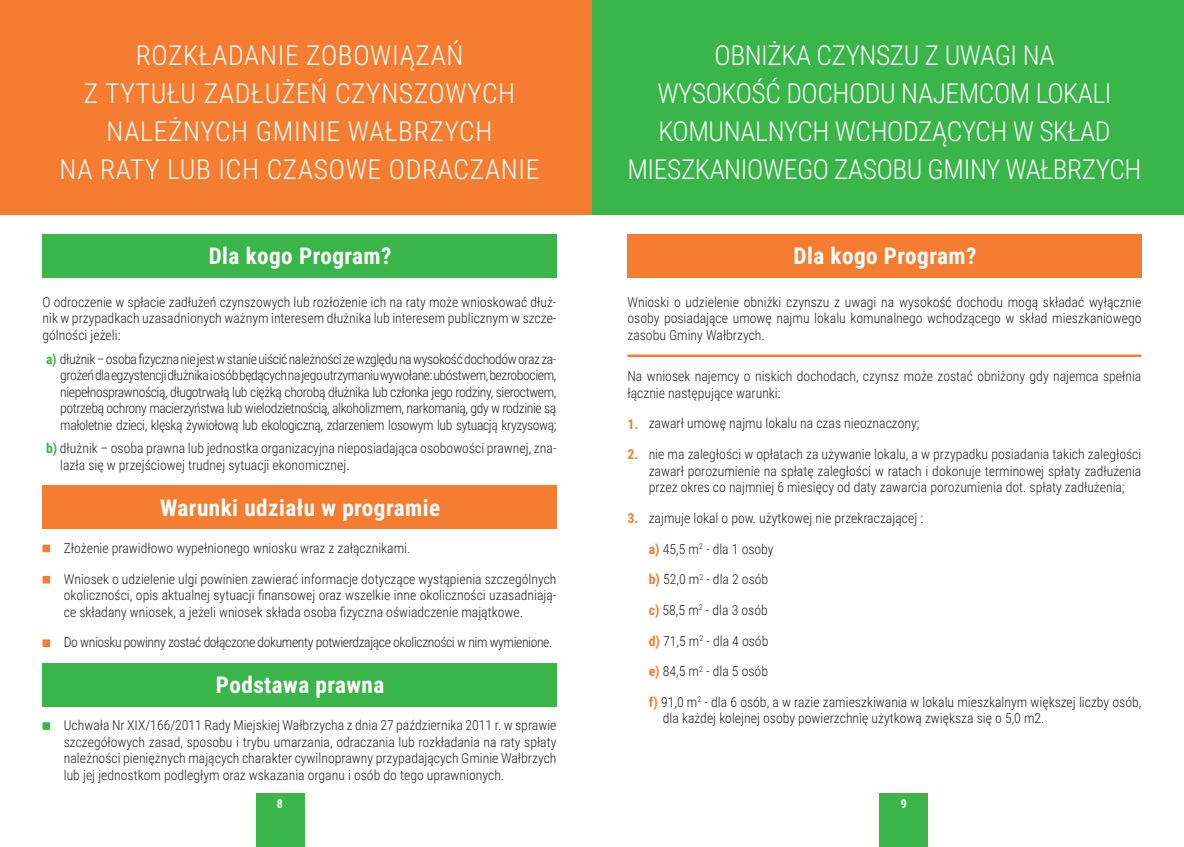
<style>
.page{position:relative;width:1184px;height:847px;background:#fff}
.page>*{position:absolute;margin:0;border:0;box-sizing:border-box;transform-origin:0 0}
.t1{font:300 27.5px/38px "Roboto Condensed";letter-spacing:-.015em;color:#fff;text-align:center}
.t2{font:300 27.5px/38px "Roboto Condensed";letter-spacing:.025em;color:#fff;text-align:center}
.t3{font:700 23.12px "Roboto Condensed";letter-spacing:.02em;color:#fff}
.t4{font:300 13.75px/16.5px "Roboto Condensed";color:#231f20;text-align:justify}
.t5{font:300 13.75px "Roboto Condensed";letter-spacing:-.03em;color:#231f20}
.t6{font:700 13.75px "Roboto Condensed";color:#f47d31}
.t7{font:700 12.12px "Roboto Condensed";color:#fff}
.s1{font-weight:700;color:#3ab54a}
.s2{font-weight:700;color:#f47d31}
</style>
<div class="page">
<div style="left:256px;top:793px;width:48px;height:54px;background:#3ab54a"></div>
<div style="left:880px;top:793px;width:48px;height:54px;background:#3ab54a"></div>
<div style="left:0;top:0;width:592px;height:214px;background:#f47d31"></div>
<div style="left:592px;top:0;width:591px;height:214px;background:#3ab54a"></div>
<div style="left:43px;top:234px;width:513px;height:43px;background:#3ab54a"></div>
<div style="left:43px;top:663px;width:513px;height:43px;background:#3ab54a"></div>
<div style="left:43px;top:722px;width:7px;height:8px;background:#3ab54a"></div>
<div style="left:43px;top:485px;width:513px;height:44px;background:#f47d31"></div>
<div style="left:43px;top:545px;width:7px;height:7px;background:#f47d31"></div>
<div style="left:43px;top:576px;width:7px;height:7px;background:#f47d31"></div>
<div style="left:43px;top:639px;width:7px;height:8px;background:#f47d31"></div>
<div style="left:627px;top:234px;width:514px;height:43px;background:#f47d31"></div>
<hr style="left:627px;top:354px;width:514px;height:3px;background:#f47d31">
<h1 class="t2" style="left:60px;top:35px;width:481px">ROZKŁADANIE ZOBOWIĄZAŃ<br>Z TYTUŁU ZADŁUŻEŃ CZYNSZOWYCH<br>NALEŻNYCH GMINIE WAŁBRZYCH<br>NA RATY LUB ICH CZASOWE ODRACZANIE</h1>
<h1 class="t1" style="left:627px;top:35px;width:515px">OBNIŻKA CZYNSZU Z UWAGI NA<br>WYSOKOŚĆ DOCHODU NAJEMCOM LOKALI KOMUNALNYCH WCHODZĄCYCH W SKŁAD MIESZKANIOWEGO ZASOBU GMINY WAŁBRZYCH</h1>
<h2 class="t3" style="left:209px;top:240px;width:184px">Dla kogo Program?</h2>
<p class="t4" style="left:43px;top:293px;width:515px">O odroczenie w spłacie zadłużeń czynszowych lub rozłożenie ich na raty może wnioskować dłuż&shy;nik w przypadkach uzasadnionych ważnym interesem dłużnika lub interesem publicznym w szcze&shy;gólności jeżeli:</p>
<p class="t4" style="left:60px;top:350px;width:498px;text-indent:-14px"><span class="s1">a)</span> dłużnik – osoba fizyczna nie jest w stanie uiścić należności ze względu na wysokość dochodów oraz za&shy;grożeń dla egzystencji dłużnika i osób będących na jego utrzymaniu wywołane: ubóstwem, bezrobociem, niepełnosprawnością, długotrwałą lub ciężką chorobą dłużnika lub członka jego rodziny, sieroctwem, potrzebą ochrony macierzyństwa lub wielodzietnością, alkoholizmem, narkomanią, gdy w rodzinie są małoletnie dzieci, klęską żywiołową lub ekologiczną, zdarzeniem losowym lub sytuacją kryzysową;</p>
<p class="t4" style="left:60px;top:439px;width:498px;text-indent:-14px"><span class="s1">b)</span> dłużnik – osoba prawna lub jednostka organizacyjna nieposiadająca osobowości prawnej, zna&shy;lazła się w przejściowej trudnej sytuacji ekonomicznej.</p>
<h2 class="t3" style="left:160px;top:491px;width:281px">Warunki udziału w programie</h2>
<p class="t4" style="left:46px;top:539px;width:366px">• Złożenie prawidłowo wypełnionego wniosku wraz z załącznikami.</p>
<p class="t4" style="left:64px;top:570px;width:494px;text-indent:-18px">• Wniosek o udzielenie ulgi powinien zawierać informacje dotyczące wystąpienia szczególnych okoliczności, opis aktualnej sytuacji finansowej oraz wszelkie inne okoliczności uzasadniają&shy;ce składany wniosek, a jeżeli wniosek składa osoba fizyczna oświadczenie majątkowe.</p>
<p class="t5" style="left:46px;top:633px;width:508px">• Do wniosku powinny zostać dołączone dokumenty potwierdzające okoliczności w nim wymienione.</p>
<h2 class="t3" style="left:216px;top:669px;width:170px">Podstawa prawna</h2>
<p class="t4" style="left:64px;top:717px;width:494px;text-indent:-18px">• Uchwała Nr XIX/166/2011 Rady Miejskiej Wałbrzycha z dnia 27 października 2011 r. w sprawie szczegółowych zasad, sposobu i trybu umarzania, odraczania lub rozkładania na raty spłaty należności pieniężnych mających charakter cywilnoprawny przypadających Gminie Wałbrzych lub jej jednostkom podległym oraz wskazania organu i osób do tego uprawnionych.</p>
<h2 class="t3" style="left:793px;top:240px;width:184px">Dla kogo Program?</h2>
<p class="t4" style="left:627px;top:293px;width:515px">Wnioski o udzielenie obniżki czynszu z uwagi na wysokość dochodu mogą składać wyłącznie osoby posiadające umowę najmu lokalu komunalnego wchodzącego w skład mieszkaniowego zasobu Gminy Wałbrzych.</p>
<p class="t4" style="left:627px;top:368px;width:515px">Na wniosek najemcy o niskich dochodach, czynsz może zostać obniżony gdy najemca spełnia łącznie następujące warunki:</p>
<p class="t4" style="left:648px;top:415px;width:272px">zawarł umowę najmu lokalu na czas nieoznaczony;</p>
<p class="t4" style="left:648px;top:445px;width:494px">nie ma zaległości w opłatach za używanie lokalu, a w przypadku posiadania takich zaległości zawarł porozumienie na spłatę zaległości w ratach i dokonuje terminowej spłaty zadłużenia przez okres co najmniej 6 miesięcy od daty zawarcia porozumienia dot. spłaty zadłużenia;</p>
<p class="t4" style="left:648px;top:509px;width:276px">zajmuje lokal o pow. użytkowej nie przekraczającej :</p>
<p class="t4" style="left:648px;top:540px;width:126px"><span class="s2">a)</span> 45,5 m<sup>2</sup> - dla 1 osoby</p>
<p class="t4" style="left:648px;top:570px;width:121px"><span class="s2">b)</span> 52,0 m<sup>2</sup> - dla 2 osób</p>
<p class="t4" style="left:648px;top:601px;width:121px"><span class="s2">c)</span> 58,5 m<sup>2</sup> - dla 3 osób</p>
<p class="t4" style="left:648px;top:632px;width:121px"><span class="s2">d)</span> 71,5 m<sup>2</sup> - dla 4 osób</p>
<p class="t4" style="left:648px;top:662px;width:121px"><span class="s2">e)</span> 84,5 m<sup>2</sup> - dla 5 osób</p>
<p class="t4" style="left:663px;top:693px;width:480px;text-indent:-14px"><span class="s2">f)</span> 91,0 m<sup>2</sup> - dla 6 osób, a w razie zamieszkiwania w lokalu mieszkalnym większej liczby osób, dla każdej kolejnej osoby powierzchnię użytkową zwiększa się o 5,0 m2.</p>
<p class="t6" style="left:627px;top:414px;width:12px">1.</p>
<p class="t6" style="left:627px;top:445px;width:13px">2.</p>
<p class="t6" style="left:627px;top:508px;width:12px">3.</p>
<p class="t7" style="left:277px;top:795px;width:8px">8</p>
<p class="t7" style="left:900px;top:795px;width:8px">9</p>
</div>
